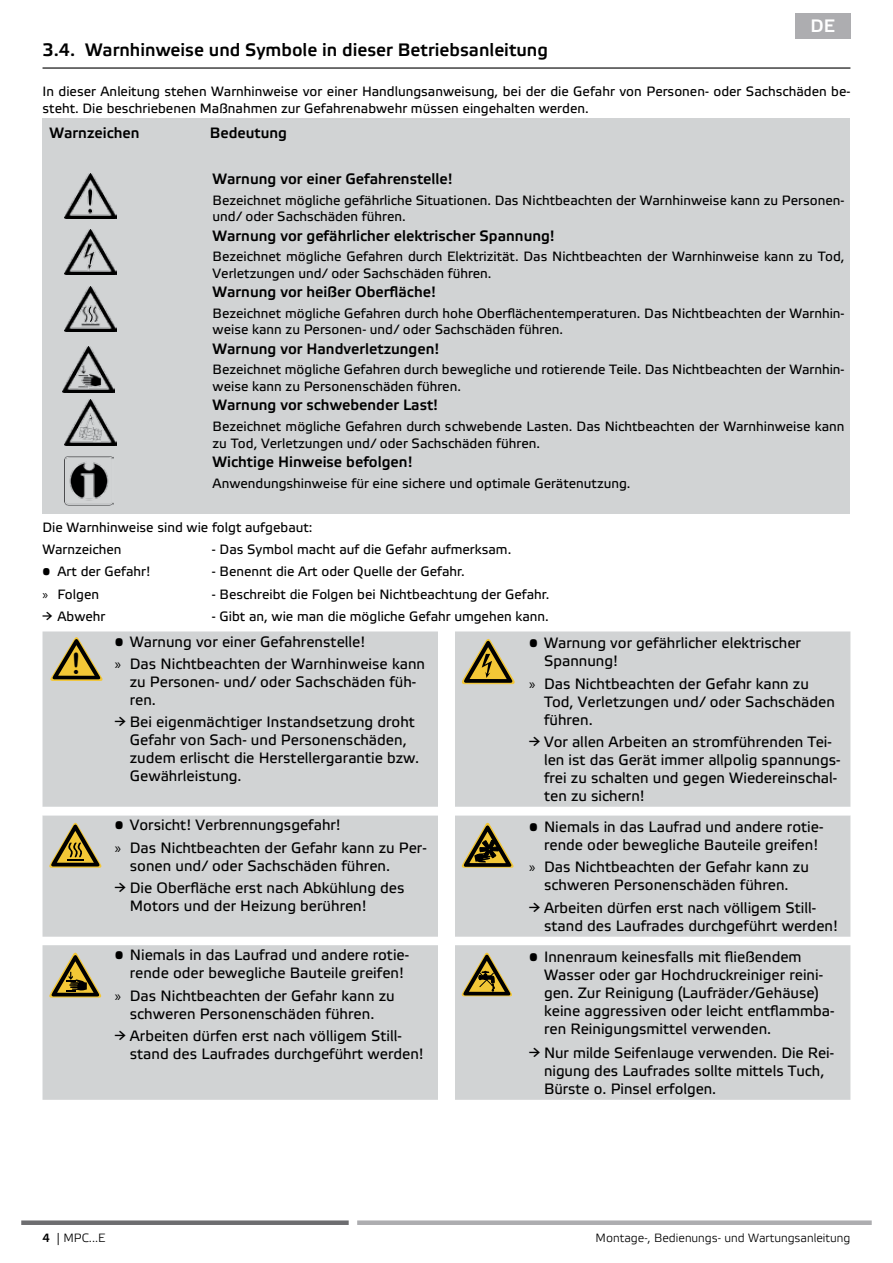
<style>
.page{position:relative;width:893px;height:1263px;background:#fff}
.page>*{position:absolute;margin:0;border:0;box-sizing:border-box;transform-origin:0 0}
.t1{font:29.25px "Arial Rounded MT Bold";color:#000;scale:.96 1}
.t2{font:500 18px "Etelka";color:#000}
.t3{font:500 18px "Etelka";color:#fff}
.t4{font:15px/18px "Etelka Text";color:#000}
.t5{font:500 15px "Etelka";color:#000}
.t6{font:13.5px/16.5px "Etelka Text";color:#000}
.t7{font:300 12px "Etelka";color:#000}
.t8{font:11.7px "Arial Rounded MT Bold";color:#000;scale:.96 1}
.s1{font-family:"Myriad Pro"}
.s2{font-weight:500}
</style>
<div class="page">
<div style="left:357px;top:1220px;width:515px;height:5px;background:#adadb0"></div>
<div style="left:21px;top:1220px;width:328px;height:5px;background:#6d6d70"></div>
<div style="left:795px;top:13px;width:55px;height:25px;background:#adadb0"></div>
<hr style="left:43px;top:67px;width:807px;height:2px;background:#000">
<div style="left:43px;top:118px;width:807px;height:396px;background:#d1d3d4"></div>
<img style="left:64px;top:286px;width:52px;height:45px">
<img style="left:65px;top:400px;width:52px;height:45px">
<img style="left:64px;top:230px;width:52px;height:45px">
<img style="left:64px;top:173px;width:52px;height:45px">
<img style="left:65px;top:456px;width:48px;height:50px">
<img style="left:62px;top:347px;width:52px;height:45px">
<div style="left:43px;top:631px;width:807px;height:469px;background:#d1d3d4"></div>
<svg style="left:43px;top:807px;width:807px;height:8px"></svg>
<svg style="left:50px;top:636px;width:53px;height:45px;background:#b0a376"></svg>
<svg style="left:462px;top:638px;width:53px;height:46px;background:#a79b71"></svg>
<svg style="left:49px;top:821px;width:53px;height:47px;background:#a59a75"></svg>
<svg style="left:461px;top:821px;width:54px;height:47px;background:#968e73"></svg>
<svg style="left:49px;top:951px;width:53px;height:47px;background:#9f9574"></svg>
<svg style="left:461px;top:951px;width:52px;height:45px;background:#a09775"></svg>
<p class="t3" style="left:811px;top:16px;width:26px">DE</p>
<p class="t2" style="left:43px;top:39px;width:507px">3.4. Warnhinweise und Symbole in dieser Betriebsanleitung</p>
<p class="t6" style="left:43px;top:84px;width:809px">In dieser Anleitung stehen Warnhinweise vor einer Handlungsanweisung, bei der die Gefahr von Personen- oder Sachschäden be&shy;steht. Die beschriebenen Maßnahmen zur Gefahrenabwehr müssen eingehalten werden.</p>
<p class="t5" style="left:50px;top:125px;width:91px">Warnzeichen</p>
<p class="t5" style="left:210px;top:125px;width:79px">Bedeutung</p>
<p class="t5" style="left:213px;top:170px;width:242px">Warnung vor einer Gefahrenstelle!</p>
<p class="t6" style="left:213px;top:192px;width:633px">Bezeichnet mögliche gefährliche Situationen. Das Nichtbeachten der Warnhinweise kann zu Personen&shy;und/ oder Sachschäden führen.</p>
<p class="t5" style="left:213px;top:227px;width:344px">Warnung vor gefährlicher elektrischer Spannung!</p>
<p class="t6" style="left:213px;top:249px;width:633px">Bezeichnet mögliche Gefahren durch Elektrizität. Das Nichtbeachten der Warnhinweise kann zu Tod,<br>Verletzungen und/ oder Sachschäden führen.</p>
<p class="t5" style="left:213px;top:283px;width:225px">Warnung vor heißer Oberfläche!</p>
<p class="t6" style="left:213px;top:306px;width:633px">Bezeichnet mögliche Gefahren durch hohe Oberflächentemperaturen. Das Nichtbeachten der Warnhin&shy;weise kann zu Personen- und/ oder Sachschäden führen.</p>
<p class="t5" style="left:213px;top:340px;width:228px">Warnung vor Handverletzungen!</p>
<p class="t6" style="left:213px;top:362px;width:633px">Bezeichnet mögliche Gefahren durch bewegliche und rotierende Teile. Das Nichtbeachten der Warnhin&shy;weise kann zu Personenschäden führen.</p>
<p class="t5" style="left:213px;top:397px;width:227px">Warnung vor schwebender Last!</p>
<p class="t6" style="left:213px;top:419px;width:633px">Bezeichnet mögliche Gefahren durch schwebende Lasten. Das Nichtbeachten der Warnhinweise kann zu Tod, Verletzungen und/ oder Sachschäden führen.</p>
<p class="t5" style="left:213px;top:453px;width:202px">Wichtige Hinweise befolgen!</p>
<p class="t6" style="left:213px;top:475px;width:419px">Anwendungshinweise für eine sichere und optimale Gerätenutzung.</p>
<p class="t6" style="left:43px;top:517px;width:272px;line-height:22.2px">Die Warnhinweise sind wie folgt aufgebaut:<br>Warnzeichen</p>
<p class="t6" style="left:212px;top:542px;width:301px">- Das Symbol macht auf die Gefahr aufmerksam.</p>
<p class="t6" style="left:43px;top:564px;width:110px">• Art der Gefahr!</p>
<p class="t6" style="left:212px;top:564px;width:254px">- Benennt die Art oder Quelle der Gefahr.</p>
<p class="t6" style="left:43px;top:586px;width:58px"><span class="s1">»</span> Folgen</p>
<p class="t6" style="left:212px;top:586px;width:339px">- Beschreibt die Folgen bei Nichtbeachtung der Gefahr.</p>
<p class="t6" style="left:43px;top:609px;width:64px">→ Abwehr</p>
<p class="t6" style="left:212px;top:609px;width:338px">- Gibt an, wie man die mögliche Gefahr umgehen kann.</p>
<h1 class="t1" style="left:71px;top:646px;width:11px">!</h1>
<p class="t4" style="left:115px;top:631px;width:312px;line-height:22.2px">• Warnung vor einer Gefahrenstelle!<br><span class="s1">»</span> Das Nichtbeachten der Warnhinweise kann</p>
<p class="t4" style="left:130px;top:673px;width:288px">zu Personen- und/ oder Sachschäden füh&shy;ren.</p>
<p class="t4" style="left:130px;top:713px;width:291px;text-indent:-15px">→ Bei eigenmächtiger Instandsetzung droht Gefahr von Sach- und Personenschäden, zudem erlischt die Herstellergarantie bzw.<br>Gewährleistung.</p>
<p class="t4" style="left:544px;top:635px;width:258px;text-indent:-15px">• Warnung vor gefährlicher elektrischer<br>Spannung!</p>
<p class="t4" style="left:544px;top:675px;width:292px;text-indent:-15px"><span class="s1">»</span> Das Nichtbeachten der Gefahr kann zu<br>Tod, Verletzungen und/ oder Sachschäden führen.</p>
<p class="t4" style="left:544px;top:733px;width:298px;text-indent:-15px">→ Vor allen Arbeiten an stromführenden Tei&shy;len ist das Gerät immer allpolig spannungs&shy;frei zu schalten und gegen Wiedereinschal&shy;ten zu sichern!</p>
<h1 class="t1" style="left:249px;top:699px;width:11px">!</h1>
<p class="t8" style="left:131px;top:753px;width:5px">!</p>
<p class="t4" style="left:115px;top:815px;width:313px;line-height:22.2px">• Vorsicht! Verbrennungsgefahr!<br><span class="s1">»</span> Das Nichtbeachten der Gefahr kann zu Per-</p>
<p class="t4" style="left:130px;top:857px;width:262px">sonen und/ oder Sachschäden führen.</p>
<p class="t4" style="left:130px;top:879px;width:276px;text-indent:-15px">→ Die Oberfläche erst nach Abkühlung des<br>Motors und der Heizung berühren!</p>
<h1 class="t1" style="left:248px;top:869px;width:11px">!</h1>
<p class="t4" style="left:544px;top:819px;width:281px;text-indent:-15px">• Niemals in das Laufrad und andere rotie&shy;rende oder bewegliche Bauteile greifen!</p>
<p class="t4" style="left:529px;top:859px;width:281px;text-align:center"><span class="s1">»</span> Das Nichtbeachten der Gefahr kann zu schweren Personenschäden führen.</p>
<p class="t4" style="left:544px;top:899px;width:296px;text-indent:-15px">→ Arbeiten dürfen erst nach völligem Still&shy;stand des Laufrades durchgeführt werden!</p>
<p class="t4" style="left:130px;top:947px;width:281px;text-indent:-15px">• Niemals in das Laufrad und andere rotie&shy;rende oder bewegliche Bauteile greifen!</p>
<p class="t4" style="left:115px;top:987px;width:281px;text-align:center"><span class="s1">»</span> Das Nichtbeachten der Gefahr kann zu schweren Personenschäden führen.</p>
<p class="t4" style="left:130px;top:1027px;width:296px;text-indent:-15px">→ Arbeiten dürfen erst nach völligem Still&shy;stand des Laufrades durchgeführt werden!</p>
<h1 class="t1" style="left:233px;top:952px;width:11px">!</h1>
<p class="t4" style="left:544px;top:948px;width:292px;text-indent:-15px">• Innenraum keinesfalls mit fließendem Wasser oder gar Hochdruckreiniger reini&shy;gen. Zur Reinigung (Laufräder/Gehäuse) keine aggressiven oder leicht entflammba&shy;ren Reinigungsmittel verwenden.</p>
<p class="t4" style="left:544px;top:1044px;width:292px;text-indent:-15px">→ Nur milde Seifenlauge verwenden. Die Rei&shy;nigung des Laufrades sollte mittels Tuch,<br>Bürste o. Pinsel erfolgen.</p>
<p class="t7" style="left:43px;top:1231px;width:64px"><span class="s2">4</span> | MPC...E</p>
<p class="t7" style="left:596px;top:1231px;width:256px">Montage-, Bedienungs- und Wartungsanleitung</p>
</div>
